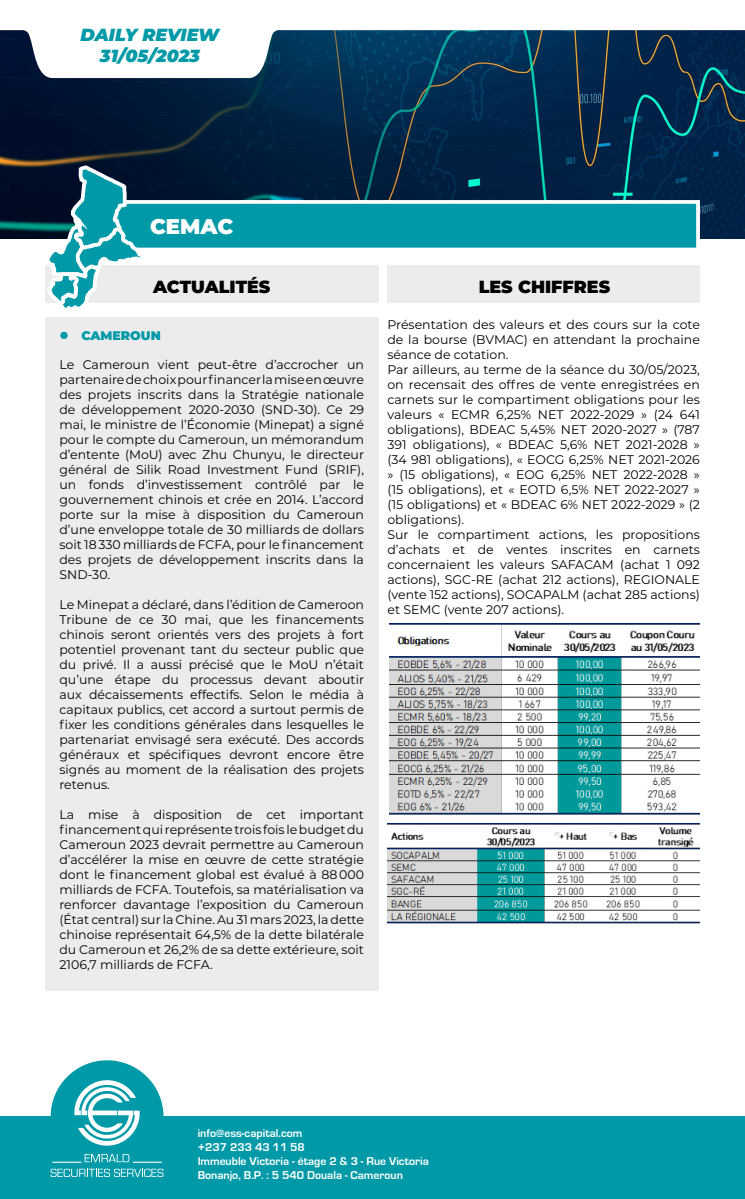
<style>
.page{position:relative;width:745px;height:1199px;background:#fff}
.page>*{position:absolute;margin:0;border:0;box-sizing:border-box;transform-origin:0 0}
.t1{font:900 21.25px "Montserrat";color:#fff}
.t2{font:900 17.5px "Montserrat";color:#000}
.t3{font:italic 900 17.5px/21px "Montserrat";color:#0099a7;text-align:center}
.t4{font:12.5px/15px "Montserrat";color:#000;text-align:justify}
.t5{font:900 12.5px "Montserrat";color:#0099a7}
.t6{font:700 11.75px/14px "Eurostile";color:#fff}
</style>
<div class="page">
<div style="left:45px;top:317px;width:333px;height:673px;background:#ececec"></div>
<div style="left:45px;top:265px;width:333px;height:38px;background:#ececec"></div>
<div style="left:387px;top:265px;width:312px;height:38px;background:#ececec"></div>
<img style="left:0;top:79px;width:744px;height:160px">
<svg style="left:0;top:30px;width:744px;height:49px"></svg>
<div style="left:102px;top:202px;width:595px;height:47px;background:#0099a7"></div>
<div style="left:100px;top:200px;width:599px;height:51px;border:4px solid #fff"></div>
<svg style="left:44px;top:163px;width:103px;height:145px"></svg>
<div style="left:51px;top:1060px;width:112px;height:112px;background:#0099a7;border-radius:50%"></div>
<div style="left:0;top:1116px;width:744px;height:82px;background:#0099a7"></div>
<svg style="left:50px;top:1168px;width:113px;height:8px"></svg>
<svg style="left:52px;top:1076px;width:110px;height:86px"></svg>
<img style="left:389px;top:623px;width:310px;height:192px">
<img style="left:387px;top:823px;width:312px;height:101px">
<h2 class="t3" style="left:80px;top:23px;width:140px">DAILY REVIEW<br>31/05/2023</h2>
<h1 class="t1" style="left:150px;top:210px;width:85px">CEMAC</h1>
<h2 class="t2" style="left:153px;top:273px;width:119px">ACTUALITÉS</h2>
<p class="t5" style="left:59px;top:326px;width:103px">● CAMEROUN</p>
<p class="t4" style="left:59px;top:356px;width:306px">Le Cameroun vient peut-être d’accrocher un partenaire de choix pour financer la mise en œuvre des projets inscrits dans la Stratégie nationale de développement 2020-2030 (SND-30). Ce 29 mai, le ministre de l’Économie (Minepat) a signé pour le compte du Cameroun, un mémorandum d’entente (MoU) avec Zhu Chunyu, le directeur général de Silik Road Investment Fund (SRIF), un fonds d’investissement contrôlé par le gouvernement chinois et crée en 2014. L’accord porte sur la mise à disposition du Cameroun d’une enveloppe totale de 30 milliards de dollars soit 18 330 milliards de FCFA, pour le financement des projets de développement inscrits dans la SND-30.</p>
<p class="t4" style="left:59px;top:596px;width:306px">Le Minepat a déclaré, dans l’édition de Cameroon Tribune de ce 30 mai, que les financements chinois seront orientés vers des projets à fort potentiel provenant tant du secteur public que du privé. Il a aussi précisé que le MoU n’était qu’une étape du processus devant aboutir aux décaissements effectifs. Selon le média à capitaux publics, cet accord a surtout permis de fixer les conditions générales dans lesquelles le partenariat envisagé sera exécuté. Des accords généraux et spécifiques devront encore être signés au moment de la réalisation des projets retenus.</p>
<p class="t4" style="left:59px;top:806px;width:306px">La mise à disposition de cet important financement qui représente trois fois le budget du Cameroun 2023 devrait permettre au Cameroun d’accélérer la mise en œuvre de cette stratégie dont le financement global est évalué à 88 000 milliards de FCFA. Toutefois, sa matérialisation va renforcer davantage l’exposition du Cameroun (État central) sur la Chine. Au 31 mars 2023, la dette chinoise représentait 64,5% de la dette bilatérale du Cameroun et 26,2% de sa dette extérieure, soit 2106,7 milliards de FCFA.</p>
<h2 class="t2" style="left:478px;top:273px;width:133px">LES CHIFFRES</h2>
<p class="t4" style="left:387px;top:317px;width:314px;text-align:left">Présentation des valeurs et des cours sur la cote de la bourse (BVMAC) en attendant la prochaine séance de cotation.<br>Par ailleurs, au terme de la séance du 30/05/2023, on recensait des offres de vente enregistrées en carnets sur le compartiment obligations pour les valeurs « ECMR 6,25% NET 2022-2029 » (24 641 obligations), BDEAC 5,45% NET 2020-2027 » (787<br>391 obligations), « BDEAC 5,6% NET 2021-2028 » (34 981 obligations), « EOCG 6,25% NET 2021-2026 » (15 obligations), « EOG 6,25% NET 2022-2028 » (15 obligations), et « EOTD 6,5% NET 2022-2027 » (15 obligations) et « BDEAC 6% NET 2022-2029 » (2 obligations).<br>Sur le compartiment actions, les propositions d’achats et de ventes inscrites en carnets concernaient les valeurs SAFACAM (achat 1 092 actions), SGC-RE (achat 212 actions), REGIONALE (vente 152 actions), SOCAPALM (achat 285 actions) et SEMC (vente 207 actions).</p>
<p class="t6" style="left:197px;top:1125px;width:232px">info@ess-capital.com<br>+237 233 43 11 58<br>Immeuble Victoria - étage 2 &amp; 3 - Rue Victoria<br>Bonanjo, B.P. : 5 540 Douala - Cameroun</p>
</div>
